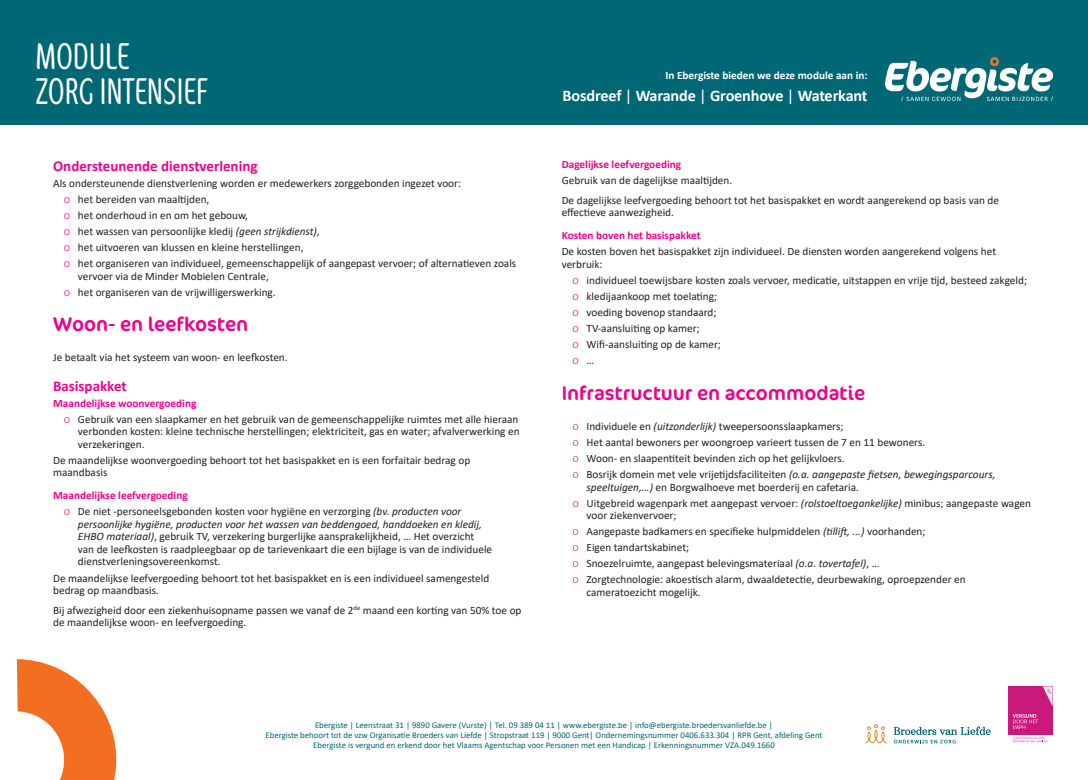
<style>
.page{position:relative;width:1088px;height:780px;background:#fff}
.page>*{position:absolute;margin:0;border:0;box-sizing:border-box;transform-origin:0 0}
.t1{font:37.5px "Cocon Pro Light Excon";color:#fff}
.t2{font:20px "Cocon Pro";color:#ed028c}
.t3{font:700 16.25px "Calibri";letter-spacing:-.01em;color:#fff}
.t4{font:700 15px "Calibri";color:#ed028c}
.t5{font:11.25px/16px "Calibri";color:#231f20}
.t6{font:700 11.25px "Calibri";color:#ed028c}
.t7{font:700 11.25px "Calibri";color:#fff}
.t8{font:8.75px/10px "Calibri";color:#006774;text-align:center}
.s1{font-weight:400}
.s2{font-weight:300;color:#ed028c}
.s3{font-style:italic}
.s4{font-weight:700;color:#ed028c}
</style>
<div class="page">
<div style="left:0;top:0;width:1088px;height:124px;background:#006774"></div>
<img style="left:885px;top:58px;width:167px;height:42px">
<svg style="left:894px;top:726px;width:97px;height:17px"></svg>
<svg style="left:865px;top:724px;width:22px;height:19px"></svg>
<div style="left:1008px;top:686px;width:44px;height:49px;background:#ca187b"></div>
<svg style="left:1043px;top:686px;width:9px;height:19px"></svg>
<svg style="left:1012px;top:737px;width:36px;height:6px"></svg>
<svg style="left:1013px;top:737px;width:34px;height:5px"></svg>
<svg style="left:1013px;top:714px;width:25px;height:15px"></svg>
<svg style="left:17px;top:659px;width:99px;height:121px"></svg>
<h1 class="t1" style="left:35px;top:30px;width:95px">MODULE</h1>
<p class="t7" style="left:665px;top:67px;width:204px">In Ebergiste bieden we deze module aan in:</p>
<h1 class="t1" style="left:35px;top:66px;width:174px">ZORG INTENSIEF</h1>
<h3 class="t3" style="left:562px;top:84px;width:306px">Bosdreef <span class="s1">|</span> Warande <span class="s1">|</span> Groenhove <span class="s1">|</span> Waterkant</h3>
<h3 class="t4" style="left:53px;top:155px;width:206px">Ondersteunende dienstverlening</h3>
<p class="t5" style="left:64px;top:175px;width:454px;text-indent:-11px">Als ondersteunende dienstverlening worden er medewerkers zorggebonden ingezet voor:<br><span class="s2">κ</span> het bereiden van maaltijden,<br><span class="s2">κ</span> het onderhoud in en om het gebouw,<br><span class="s2">κ</span> het wassen van persoonlijke kledij <span class="s3">(geen strijkdienst)</span>,<br><span class="s2">κ</span> het uitvoeren van klussen en kleine herstellingen,<br><span class="s2">κ</span> het organiseren van individueel, gemeenschappelijk of aangepast vervoer; of alternatieven zoals</p>
<p class="t5" style="left:64px;top:267px;width:213px;text-indent:14px">vervoer via de Minder Mobielen Centrale, <span class="s2">κ</span> het organiseren van de vrijwilligerswerking.</p>
<h2 class="t2" style="left:53px;top:311px;width:197px">Woon- en leefkosten</h2>
<p class="t5" style="left:53px;top:349px;width:236px">Je betaalt via het systeem van woon- en leefkosten.</p>
<h3 class="t4" style="left:53px;top:375px;width:75px">Basispakket</h3>
<p class="t5" style="left:64px;top:394px;width:456px;text-indent:-11px"><span class="s4">Maandelijkse woonvergoeding<br></span><span class="s2">κ</span> Gebruik van een slaapkamer en het gebruik van de gemeenschappelijke ruimtes met alle hieraan</p>
<p class="t5" style="left:78px;top:425px;width:443px;line-height:12.5px">verbonden kosten: kleine technische herstellingen; elektriciteit, gas en water; afvalverwerking en verzekeringen.</p>
<p class="t5" style="left:53px;top:453px;width:419px;line-height:12.5px">De maandelijkse woonvergoeding behoort tot het basispakket en is een forfaitair bedrag op maandbasis</p>
<p class="t5" style="left:64px;top:487px;width:399px;text-indent:-11px"><span class="s4">Maandelijkse leefvergoeding<br></span><span class="s2">κ</span> De niet -personeelsgebonden kosten voor hygiëne en verzorging <span class="s3">(bv. producten voor</span></p>
<p class="t5" style="left:78px;top:517px;width:416px;line-height:12.5px"><span class="s3">persoonlijke hygiëne, producten voor het wassen van beddengoed, handdoeken en kledij, EHBO materiaal)</span>, gebruik TV, verzekering burgerlijke aansprakelijkheid, … Het overzicht van de leefkosten is raadpleegbaar op de tarievenkaart die een bijlage is van de individuele dienstverleningsovereenkomst.</p>
<p class="t5" style="left:53px;top:571px;width:438px;line-height:12.5px">De maandelijkse leefvergoeding behoort tot het basispakket en is een individueel samengesteld bedrag op maandbasis.</p>
<p class="t5" style="left:53px;top:603px;width:470px;line-height:12.5px">Bij afwezigheid door een ziekenhuisopname passen we vanaf de 2<sup>de</sup> maand een korting van 50% toe op de maandelijkse woon- en leefvergoeding.</p>
<p class="t6" style="left:562px;top:156px;width:121px">Dagelijkse leefvergoeding</p>
<p class="t5" style="left:562px;top:170px;width:439px;line-height:19.6px">Gebruik van de dagelijkse maaltijden.<br>De dagelijkse leefvergoeding behoort tot het basispakket en wordt aangerekend op basis van de</p>
<p class="t5" style="left:562px;top:204px;width:114px">effectieve aanwezigheid.</p>
<p class="t6" style="left:562px;top:227px;width:140px">Kosten boven het basispakket</p>
<p class="t5" style="left:562px;top:245px;width:436px;line-height:12.5px">De kosten boven het basispakket zijn individueel. De diensten worden aangerekend volgens het verbruik:</p>
<p class="t5" style="left:572px;top:272px;width:456px"><span class="s2">κ</span> individueel toewijsbare kosten zoals vervoer, medicatie, uitstappen en vrije tijd, besteed zakgeld; <span class="s2">κ</span> kledijaankoop met toelating;<br><span class="s2">κ</span> voeding bovenop standaard;<br><span class="s2">κ</span> TV-aansluiting op kamer;<br><span class="s2">κ</span> Wifi-aansluiting op de kamer;<br><span class="s2">κ</span> …</p>
<h2 class="t2" style="left:562px;top:379px;width:305px">Infrastructuur en accommodatie</h2>
<p class="t5" style="left:572px;top:418px;width:425px"><span class="s2">κ</span> Individuele en <span class="s3">(uitzonderlijk)</span> tweepersoonsslaapkamers;<br><span class="s2">κ</span> Het aantal bewoners per woongroep varieert tussen de 7 en 11 bewoners.<br><span class="s2">κ</span> Woon- en slaapentiteit bevinden zich op het gelijkvloers.<br><span class="s2">κ</span> Bosrijk domein met vele vrijetijdsfaciliteiten <span class="s3">(o.a. aangepaste fietsen, bewegingsparcours,</span></p>
<p class="t5" style="left:572px;top:478px;width:460px;text-indent:14px"><span class="s3">speeltuigen,…)</span> en Borgwalhoeve met boerderij en cafetaria.<br><span class="s2">κ</span> Uitgebreid wagenpark met aangepast vervoer: <span class="s3">(rolstoeltoegankelijke)</span> minibus; aangepaste wagen</p>
<p class="t5" style="left:572px;top:507px;width:395px;text-indent:14px">voor ziekenvervoer;<br><span class="s2">κ</span> Aangepaste badkamers en specifieke hulpmiddelen <span class="s3">(tillift, ...)</span> voorhanden;<br><span class="s2">κ</span> Eigen tandartskabinet;<br><span class="s2">κ</span> Snoezelruimte, aangepast belevingsmateriaal <span class="s3">(o.a. tovertafel)</span>, …<br><span class="s2">κ</span> Zorgtechnologie: akoestisch alarm, dwaaldetectie, deurbewaking, oproepzender en</p>
<p class="t5" style="left:586px;top:583px;width:116px">cameratoezicht mogelijk.</p>
<p class="t8" style="left:265px;top:720px;width:558px">Ebergiste | Leenstraat 31 | 9890 Gavere (Vurste) | Tel. 09 389 04 11 | www.ebergiste.be | info@ebergiste.broedersvanliefde.be |<br>Ebergiste behoort tot de vzw Organisatie Broeders van Liefde | Stropstraat 119 | 9000 Gent| Ondernemingsnummer 0406.633.304 | RPR Gent, afdeling Gent<br>Ebergiste is vergund en erkend door het Vlaams Agentschap voor Personen met een Handicap | Erkenningsnummer VZA.049.1660</p>
</div>
